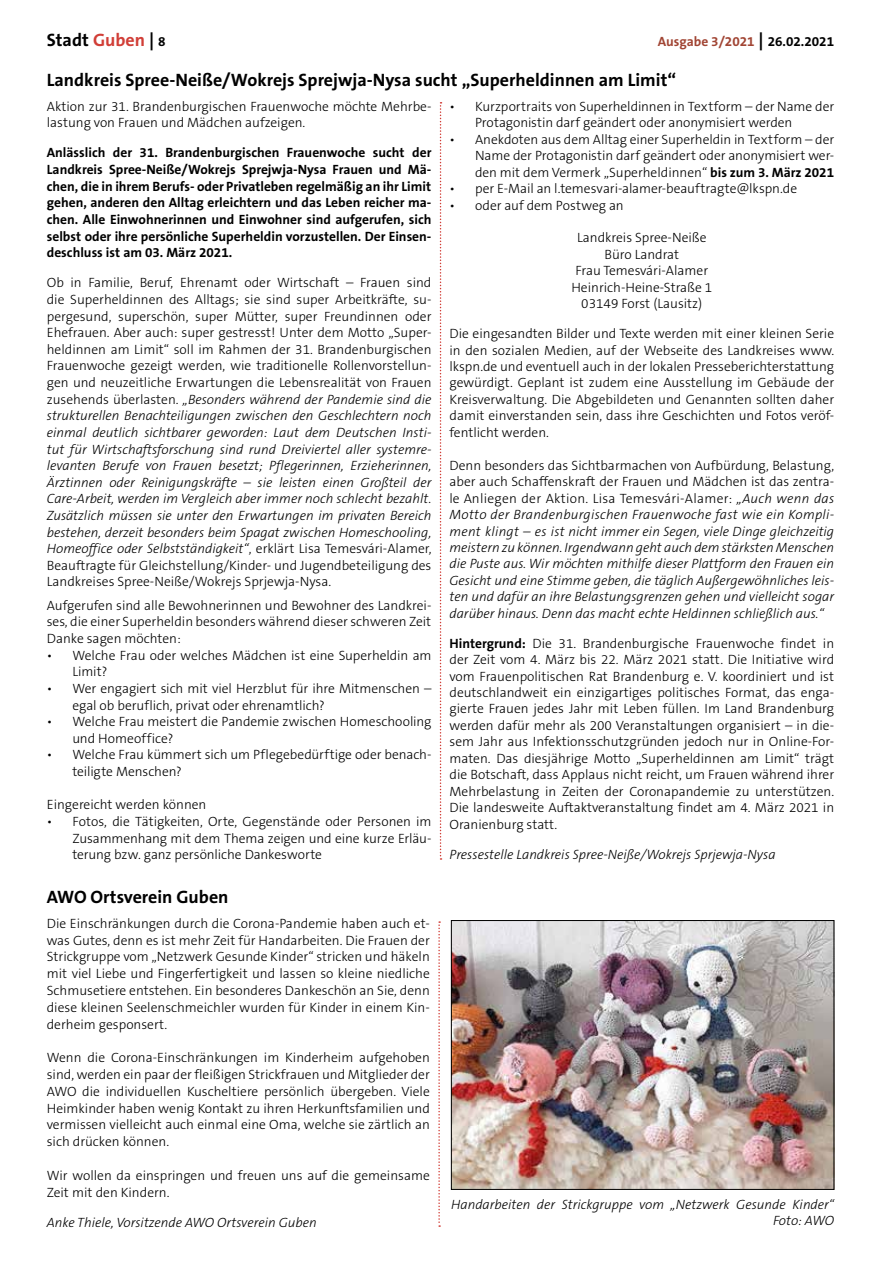
<style>
.page{position:relative;width:881px;height:1263px;background:#fff}
.page>*{position:absolute;margin:0;border:0;box-sizing:border-box;transform-origin:0 0}
.t1{font:700 18px "The Sans B7";color:#000}
.t2{font:300 13.5px/16.6px "The Sans B3";color:#000;text-align:justify}
.t3{font:italic 300 13.5px/16.5px "The Sans B3";color:#000;text-align:justify}
.t4{font:700 13.5px/16.6px "The Sans B7";color:#000;text-align:justify}
.t5{font:700 13.5px "The Sans B7";color:#a14534}
.s1{color:#d13e37}
.s2{font-size:13.5px}
.s3{font-size:18px;color:#000}
.s4{color:#000}
.s5{font-style:italic}
.s6{font-family:"The Sans B7";font-weight:700}
.s7{font-style:normal}
</style>
<div class="page">
<svg style="left:439px;top:102px;width:2px;height:758px"></svg>
<img style="left:453px;top:922px;width:378px;height:265px">
<div style="left:451px;top:920px;width:382px;height:269px;border:1px solid #000"></div>
<svg style="left:438px;top:921px;width:2px;height:306px"></svg>
<h1 class="t1" style="left:47px;top:30px;width:120px">Stadt <span class="s1">Guben</span> | <span class="s2">8</span></h1>
<p class="t5" style="left:657px;top:34px;width:178px">Ausgabe 3/2021 <span class="s3">|</span> <span class="s4">26.02.2021</span></p>
<h1 class="t1" style="left:47px;top:70px;width:630px">Landkreis Spree-Neiße/Wokrejs Sprejwja-Nysa sucht „Superheldinnen am Limit“</h1>
<p class="t2" style="left:47px;top:98px;width:386px">Aktion zur 31. Brandenburgischen Frauenwoche möchte Mehrbe&shy;lastung von Frauen und Mädchen aufzeigen.</p>
<p class="t4" style="left:47px;top:145px;width:386px">Anlässlich der 31. Brandenburgischen Frauenwoche sucht der Landkreis Spree-Neiße/Wokrejs Sprejwja-Nysa Frauen und Mä&shy;chen, die in ihrem Berufs- oder Privatleben regelmäßig an ihr Limit gehen, anderen den Alltag erleichtern und das Leben reicher ma&shy;chen. Alle Einwohnerinnen und Einwohner sind aufgerufen, sich selbst oder ihre persönliche Superheldin vorzustellen. Der Einsen&shy;deschluss ist am 03. März 2021.</p>
<p class="t2" style="left:47px;top:275px;width:386px">Ob in Familie, Beruf, Ehrenamt oder Wirtschaft – Frauen sind die Superheldinnen des Alltags; sie sind super Arbeitkräfte, su&shy;pergesund, superschön, super Mütter, super Freundinnen oder Ehefrauen. Aber auch: super gestresst! Unter dem Motto „Super&shy;heldinnen am Limit“ soll im Rahmen der 31. Brandenburgischen Frauenwoche gezeigt werden, wie traditionelle Rollenvorstellun&shy;gen und neuzeitliche Erwartungen die Lebensrealität von Frauen zusehends überlasten. <span class="s5">„Besonders während der Pandemie sind die strukturellen Benachteiligungen zwischen den Geschlechtern noch einmal deutlich sichtbarer geworden: Laut dem Deutschen Insti&shy;tut für Wirtschaftsforschung sind rund Dreiviertel aller systemre&shy;levanten Berufe von Frauen besetzt; Pflegerinnen, Erzieherinnen, Ärztinnen oder Reinigungskräfte – sie leisten einen Großteil der Care-Arbeit, werden im Vergleich aber immer noch schlecht bezahlt.<br>Zusätzlich müssen sie unter den Erwartungen im privaten Bereich bestehen, derzeit besonders beim Spagat zwischen Homeschooling, Homeoffice oder Selbstständigkeit“</span>, erklärt Lisa Temesvári-Alamer, Beauftragte für Gleichstellung/Kinder- und Jugendbeteiligung des Landkreises Spree-Neiße/Wokrejs Sprjewja-Nysa.</p>
<p class="t2" style="left:47px;top:597px;width:386px">Aufgerufen sind alle Bewohnerinnen und Bewohner des Landkrei&shy;ses, die einer Superheldin besonders während dieser schweren Zeit Danke sagen möchten:</p>
<p class="t2" style="left:72px;top:647px;width:360px;text-indent:-26px">• Welche Frau oder welches Mädchen ist eine Superheldin am<br>Limit?</p>
<p class="t2" style="left:72px;top:681px;width:360px;text-indent:-26px">• Wer engagiert sich mit viel Herzblut für ihre Mitmenschen – egal ob beruflich, privat oder ehrenamtlich?</p>
<p class="t2" style="left:72px;top:714px;width:360px;text-indent:-26px">• Welche Frau meistert die Pandemie zwischen Homeschooling und Homeoffice?</p>
<p class="t2" style="left:72px;top:747px;width:360px;text-indent:-26px">• Welche Frau kümmert sich um Pflegebedürftige oder benach&shy;teiligte Menschen?</p>
<p class="t2" style="left:47px;top:797px;width:161px">Eingereicht werden können</p>
<p class="t2" style="left:72px;top:813px;width:360px;text-indent:-26px">• Fotos, die Tätigkeiten, Orte, Gegenstände oder Personen im Zusammenhang mit dem Thema zeigen und eine kurze Erläu&shy;terung bzw. ganz persönliche Dankesworte</p>
<p class="t2" style="left:475px;top:99px;width:360px;text-indent:-26px">• Kurzportraits von Superheldinnen in Textform – der Name der<br>Protagonistin darf geändert oder anonymisiert werden</p>
<p class="t2" style="left:475px;top:131px;width:360px;text-indent:-26px">• Anekdoten aus dem Alltag einer Superheldin in Textform – der Name der Protagonistin darf geändert oder anonymisiert wer&shy;den mit dem Vermerk „Superheldinnen“ <span class="s6">bis zum 3. März 2021</span></p>
<p class="t2" style="left:449px;top:181px;width:349px">• per E-Mail an l.temesvari-alamer-beauftragte@lkspn.de</p>
<p class="t2" style="left:449px;top:197px;width:176px">• oder auf dem Postweg an</p>
<p class="t2" style="left:571px;top:230px;width:142px;text-align:center">Landkreis Spree-Neiße<br>Büro Landrat<br>Frau Temesvári-Alamer<br>Heinrich-Heine-Straße 1<br>03149 Forst (Lausitz)</p>
<p class="t2" style="left:449px;top:326px;width:386px">Die eingesandten Bilder und Texte werden mit einer kleinen Serie in den sozialen Medien, auf der Webseite des Landkreises www. lkspn.de und eventuell auch in der lokalen Presseberichterstattung gewürdigt. Geplant ist zudem eine Ausstellung im Gebäude der Kreisverwaltung. Die Abgebildeten und Genannten sollten daher damit einverstanden sein, dass ihre Geschichten und Fotos veröf&shy;fentlicht werden.</p>
<p class="t3" style="left:449px;top:457px;width:386px"><span class="s7">Denn besonders das Sichtbarmachen von Aufbürdung, Belastung, aber auch Schaffenskraft der Frauen und Mädchen ist das zentra&shy;le Anliegen der Aktion. Lisa Temesvári-Alamer:</span> „Auch wenn das Motto der Brandenburgischen Frauenwoche fast wie ein Kompli&shy;ment klingt – es ist nicht immer ein Segen, viele Dinge gleichzeitig meistern zu können. Irgendwann geht auch dem stärksten Menschen die Puste aus. Wir möchten mithilfe dieser Plattform den Frauen ein Gesicht und eine Stimme geben, die täglich Außergewöhnliches leis&shy;ten und dafür an ihre Belastungsgrenzen gehen und vielleicht sogar darüber hinaus. Denn das macht echte Heldinnen schließlich aus.“</p>
<p class="t2" style="left:449px;top:635px;width:386px"><span class="s6">Hintergrund:</span> Die 31. Brandenburgische Frauenwoche findet in der Zeit vom 4. März bis 22. März 2021 statt. Die Initiative wird vom Frauenpolitischen Rat Brandenburg e. V. koordiniert und ist deutschlandweit ein einzigartiges politisches Format, das enga&shy;gierte Frauen jedes Jahr mit Leben füllen. Im Land Brandenburg werden dafür mehr als 200 Veranstaltungen organisiert – in die&shy;sem Jahr aus Infektionsschutzgründen jedoch nur in Online-For&shy;maten. Das diesjährige Motto „Superheldinnen am Limit“ trägt die Botschaft, dass Applaus nicht reicht, um Frauen während ihrer Mehrbelastung in Zeiten der Coronapandemie zu unterstützen.<br>Die landesweite Auftaktveranstaltung findet am 4. März 2021 in Oranienburg statt.</p>
<p class="t3" style="left:449px;top:846px;width:327px">Pressestelle Landkreis Spree-Neiße/Wokrejs Sprjewja-Nysa</p>
<h1 class="t1" style="left:47px;top:888px;width:183px">AWO Ortsverein Guben</h1>
<p class="t2" style="left:47px;top:915px;width:384px">Die Einschränkungen durch die Corona-Pandemie haben auch et&shy;was Gutes, denn es ist mehr Zeit für Handarbeiten. Die Frauen der Strickgruppe vom „Netzwerk Gesunde Kinder“ stricken und häkeln mit viel Liebe und Fingerfertigkeit und lassen so kleine niedliche Schmusetiere entstehen. Ein besonderes Dankeschön an Sie, denn diese kleinen Seelenschmeichler wurden für Kinder in einem Kin&shy;derheim gesponsert.</p>
<p class="t2" style="left:47px;top:1050px;width:384px">Wenn die Corona-Einschränkungen im Kinderheim aufgehoben sind, werden ein paar der fleißigen Strickfrauen und Mitglieder der AWO die individuellen Kuscheltiere persönlich übergeben. Viele Heimkinder haben wenig Kontakt zu ihren Herkunftsfamilien und vermissen vielleicht auch einmal eine Oma, welche sie zärtlich an sich drücken können.</p>
<p class="t2" style="left:47px;top:1167px;width:384px">Wir wollen da einspringen und freuen uns auf die gemeinsame<br>Zeit mit den Kindern.</p>
<p class="t3" style="left:47px;top:1214px;width:271px">Anke Thiele, Vorsitzende AWO Ortsverein Guben</p>
<p class="t3" style="left:451px;top:1197px;width:384px;text-align:right">Handarbeiten der Strickgruppe vom „Netzwerk Gesunde Kinder“<br>Foto: AWO</p>
</div>
